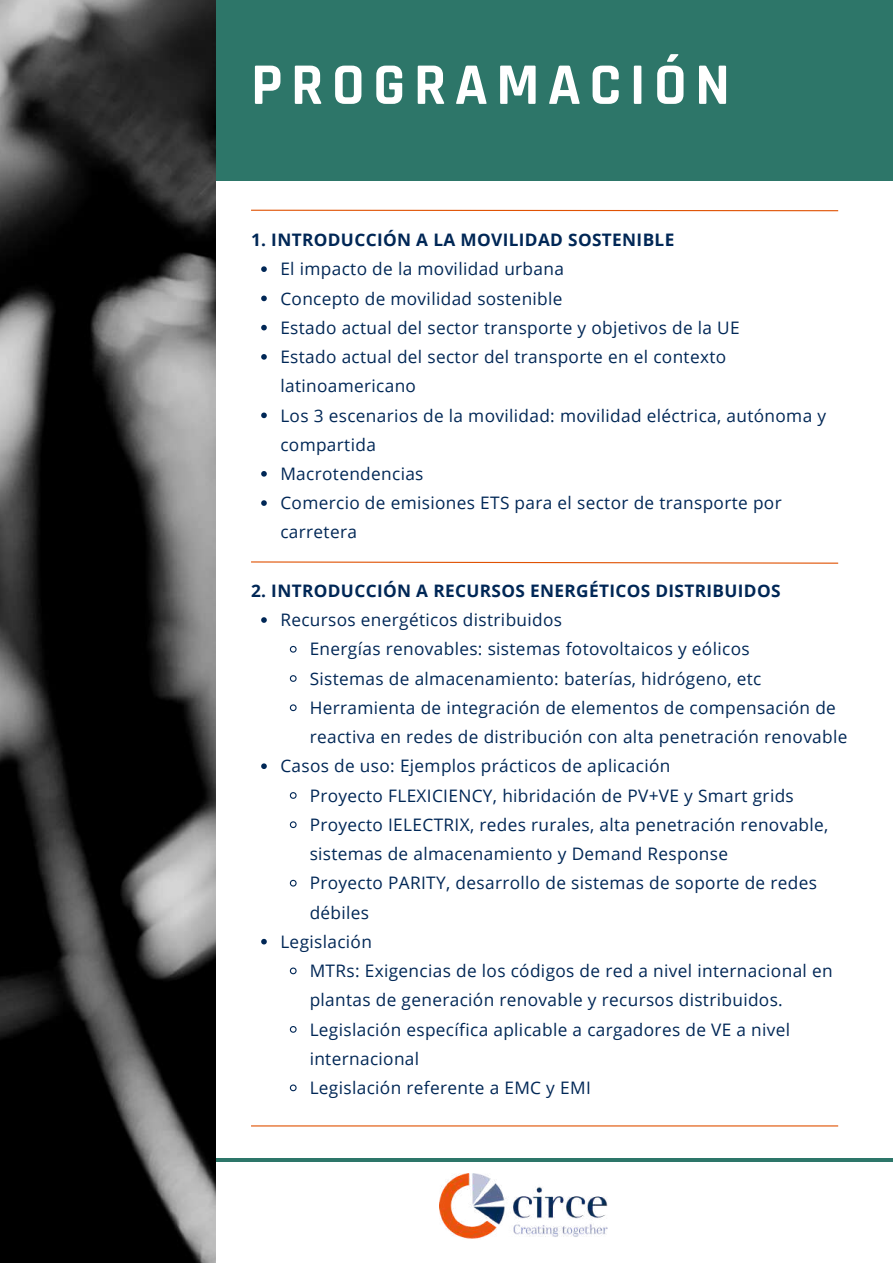
<style>
.page{position:relative;width:893px;height:1264px;background:#fff}
.page>*{position:absolute;margin:0;border:0;box-sizing:border-box;transform-origin:0 0}
.t1{font:700 59.55px "Rajdhani";letter-spacing:.14em;color:#fff}
.t2{font:17.25px/29.2px "Open Sans";letter-spacing:.02em;color:#002756}
.t3{font:700 17.25px "Open Sans";letter-spacing:.02em;color:#002756}
</style>
<div class="page">
<div style="left:216px;top:0;width:676px;height:181px;background:#2d7669"></div>
<hr style="left:216px;top:1158px;width:676px;height:3px;background:#2d7669">
<img style="left:439px;top:1173px;width:169px;height:66px">
<svg style="left:261px;top:266px;width:6px;height:6px"></svg>
<svg style="left:261px;top:295px;width:6px;height:6px"></svg>
<svg style="left:261px;top:325px;width:6px;height:5px"></svg>
<svg style="left:261px;top:354px;width:6px;height:6px"></svg>
<svg style="left:261px;top:412px;width:6px;height:6px"></svg>
<svg style="left:261px;top:471px;width:6px;height:5px"></svg>
<svg style="left:261px;top:500px;width:6px;height:6px"></svg>
<svg style="left:261px;top:617px;width:6px;height:6px"></svg>
<svg style="left:289px;top:645px;width:8px;height:8px"></svg>
<svg style="left:289px;top:675px;width:8px;height:7px"></svg>
<svg style="left:289px;top:704px;width:8px;height:8px"></svg>
<svg style="left:261px;top:763px;width:6px;height:6px"></svg>
<svg style="left:289px;top:792px;width:8px;height:7px"></svg>
<svg style="left:289px;top:821px;width:8px;height:8px"></svg>
<svg style="left:289px;top:879px;width:8px;height:8px"></svg>
<svg style="left:261px;top:938px;width:6px;height:6px"></svg>
<svg style="left:289px;top:967px;width:8px;height:8px"></svg>
<svg style="left:289px;top:1026px;width:8px;height:7px"></svg>
<svg style="left:289px;top:1084px;width:8px;height:8px"></svg>
<hr style="left:251px;top:1125px;width:587px;height:1px;background:#e05203">
<svg style="left:251px;top:209px;width:588px;height:3px"></svg>
<svg style="left:251px;top:561px;width:588px;height:3px"></svg>
<img style="left:0;top:0;width:216px;height:1262px">
<h1 class="t1" style="left:251px;top:48px;width:480px">PROGRAMACIÓN</h1>
<p class="t3" style="left:251px;top:228px;width:425px">1. INTRODUCCIÓN A LA MOVILIDAD SOSTENIBLE</p>
<p class="t2" style="left:280px;top:254px;width:547px">El impacto de la movilidad urbana<br>Concepto de movilidad sostenible<br>Estado actual del sector transporte y objetivos de la UE<br>Estado actual del sector del transporte en el contexto latinoamericano<br>Los 3 escenarios de la movilidad: movilidad eléctrica, autónoma y compartida<br>Macrotendencias<br>Comercio de emisiones ETS para el sector de transporte por carretera</p>
<p class="t3" style="left:251px;top:578px;width:531px">2. INTRODUCCIÓN A RECURSOS ENERGÉTICOS DISTRIBUIDOS</p>
<p class="t2" style="left:280px;top:605px;width:283px">Recursos energéticos distribuidos</p>
<p class="t2" style="left:309px;top:634px;width:441px">Energías renovables: sistemas fotovoltaicos y eólicos</p>
<p class="t2" style="left:309px;top:663px;width:453px">Sistemas de almacenamiento: baterías, hidrógeno, etc</p>
<p class="t2" style="left:309px;top:692px;width:527px">Herramienta de integración de elementos de compensación de</p>
<p class="t2" style="left:309px;top:721px;width:539px">reactiva en redes de distribución con alta penetración renovable</p>
<p class="t2" style="left:280px;top:751px;width:391px">Casos de uso: Ejemplos prácticos de aplicación</p>
<p class="t2" style="left:309px;top:780px;width:485px">Proyecto FLEXICIENCY, hibridación de PV+VE y Smart grids</p>
<p class="t2" style="left:309px;top:809px;width:520px">Proyecto IELECTRIX, redes rurales, alta penetración renovable,</p>
<p class="t2" style="left:309px;top:838px;width:420px">sistemas de almacenamiento y Demand Response</p>
<p class="t2" style="left:309px;top:868px;width:508px">Proyecto PARITY, desarrollo de sistemas de soporte de redes</p>
<p class="t2" style="left:309px;top:897px;width:61px">débiles</p>
<p class="t2" style="left:280px;top:926px;width:93px">Legislación</p>
<p class="t2" style="left:309px;top:955px;width:524px">MTRs: Exigencias de los códigos de red a nivel internacional en</p>
<p class="t2" style="left:309px;top:985px;width:474px">plantas de generación renovable y recursos distribuidos.</p>
<p class="t2" style="left:309px;top:1014px;width:482px">Legislación específica aplicable a cargadores de VE a nivel</p>
<p class="t2" style="left:309px;top:1043px;width:111px">internacional</p>
<p class="t2" style="left:309px;top:1072px;width:282px">Legislación referente a EMC y EMI</p>
</div>
